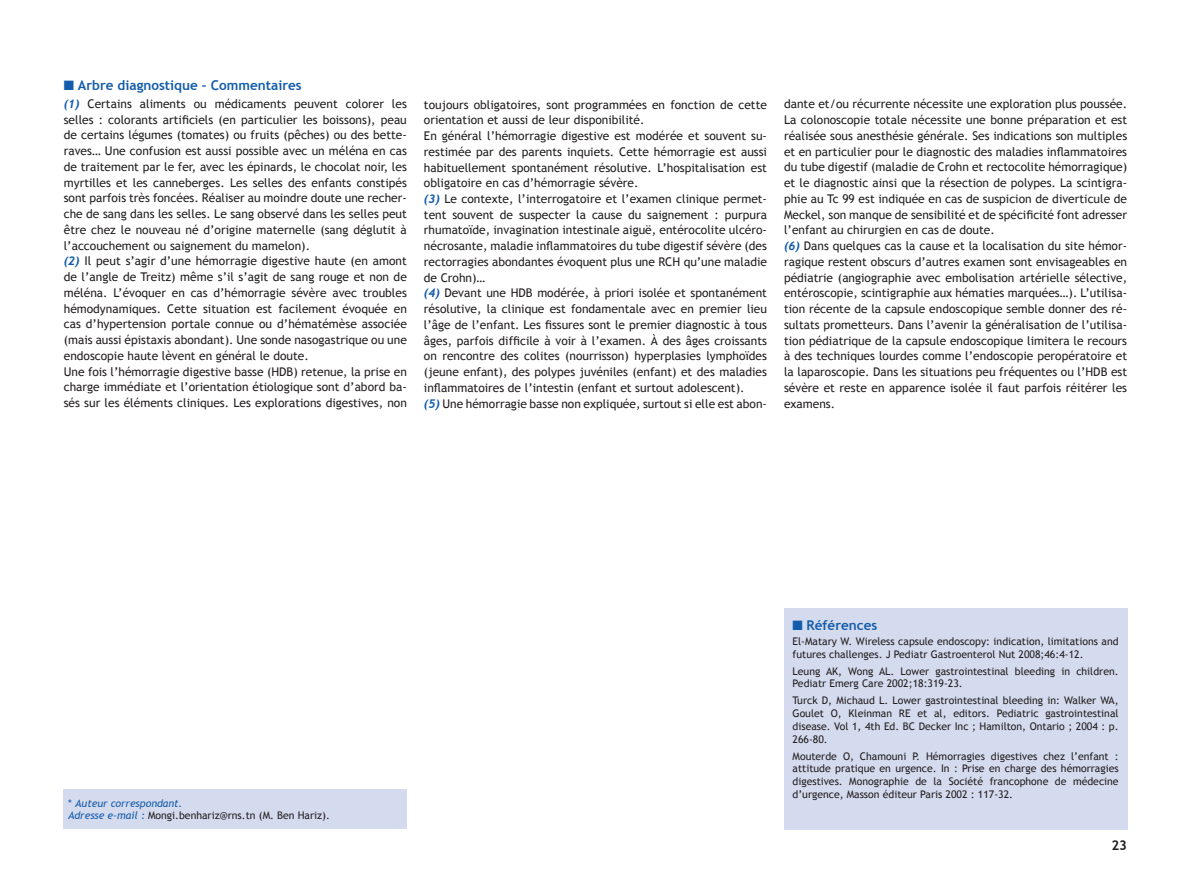
<style>
.page{position:relative;width:1191px;height:893px;background:#fff}
.page>*{position:absolute;margin:0;border:0;box-sizing:border-box;transform-origin:0 0}
.t1{font:700 13.5px "Trebuchet MS";color:#135cab}
.t2{font:700 13.5px "Trebuchet MS";color:#231f20}
.t3{font:12px/15.8px "Trebuchet MS";color:#231f20}
.t4{font:10.5px/12.8px "Trebuchet MS";color:#231f20}
.t5{font:italic 10.5px/12px "Trebuchet MS";color:#135cab}
.s1{font-family:"Trebuchet";font-weight:700;font-style:italic;color:#135cab}
.s2{font-style:normal}
.s3{font-style:normal;color:#231f20}
</style>
<div class="page">
<div style="left:64px;top:789px;width:343px;height:40px;background:#d5dbee"></div>
<div style="left:784px;top:608px;width:343px;height:221px;background:#d5dbee"></div>
<p class="t1" style="left:64px;top:77px;width:239px">■ Arbre diagnostique – Commentaires</p>
<p class="t3" style="left:64px;top:96px;width:344px"><span class="s1">(1)</span> Certains aliments ou médicaments peuvent colorer les selles : colorants artificiels (en particulier les boissons), peau de certains légumes (tomates) ou fruits (pêches) ou des bette&shy;raves… Une confusion est aussi possible avec un méléna en cas de traitement par le fer, avec les épinards, le chocolat noir, les myrtilles et les canneberges. Les selles des enfants constipés sont parfois très foncées. Réaliser au moindre doute une recher&shy;che de sang dans les selles. Le sang observé dans les selles peut être chez le nouveau né d’origine maternelle (sang déglutit à l’accouchement ou saignement du mamelon).<br><span class="s1">(2)</span> Il peut s’agir d’une hémorragie digestive haute (en amont de l’angle de Treitz) même s’il s’agit de sang rouge et non de méléna. L’évoquer en cas d’hémorragie sévère avec troubles hémodynamiques. Cette situation est facilement évoquée en cas d’hypertension portale connue ou d’hématémèse associée (mais aussi épistaxis abondant). Une sonde nasogastrique ou une endoscopie haute lèvent en général le doute.<br>Une fois l’hémorragie digestive basse (HDB) retenue, la prise en charge immédiate et l’orientation étiologique sont d’abord ba&shy;sés sur les éléments cliniques. Les explorations digestives, non</p>
<p class="t3" style="left:424px;top:97px;width:345px">toujours obligatoires, sont programmées en fonction de cette orientation et aussi de leur disponibilité.<br>En général l’hémorragie digestive est modérée et souvent su&shy;restimée par des parents inquiets. Cette hémorragie est aussi habituellement spontanément résolutive. L’hospitalisation est obligatoire en cas d’hémorragie sévère.<br><span class="s1">(3)</span> Le contexte, l’interrogatoire et l’examen clinique permet&shy;tent souvent de suspecter la cause du saignement : purpura rhumatoïde, invagination intestinale aiguë, entérocolite ulcéro&shy;nécrosante, maladie inflammatoires du tube digestif sévère (des rectorragies abondantes évoquent plus une RCH qu’une maladie de Crohn)…<br><span class="s1">(4)</span> Devant une HDB modérée, à priori isolée et spontanément résolutive, la clinique est fondamentale avec en premier lieu l’âge de l’enfant. Les fissures sont le premier diagnostic à tous âges, parfois difficile à voir à l’examen. À des âges croissants on rencontre des colites (nourrisson) hyperplasies lymphoïdes (jeune enfant), des polypes juvéniles (enfant) et des maladies inflammatoires de l’intestin (enfant et surtout adolescent).<br><span class="s1">(5)</span> Une hémorragie basse non expliquée, surtout si elle est abon-</p>
<p class="t3" style="left:784px;top:96px;width:344px">dante et/ou récurrente nécessite une exploration plus poussée.<br>La colonoscopie totale nécessite une bonne préparation et est réalisée sous anesthésie générale. Ses indications son multiples et en particulier pour le diagnostic des maladies inflammatoires du tube digestif (maladie de Crohn et rectocolite hémorragique) et le diagnostic ainsi que la résection de polypes. La scintigra&shy;phie au Tc 99 est indiquée en cas de suspicion de diverticule de Meckel, son manque de sensibilité et de spécificité font adresser l’enfant au chirurgien en cas de doute.<br><span class="s1">(6)</span> Dans quelques cas la cause et la localisation du site hémor&shy;ragique restent obscurs d’autres examen sont envisageables en pédiatrie (angiographie avec embolisation artérielle sélective, entéroscopie, scintigraphie aux hématies marquées…). L’utilisa&shy;tion récente de la capsule endoscopique semble donner des ré&shy;sultats prometteurs. Dans l’avenir la généralisation de l’utilisa&shy;tion pédiatrique de la capsule endoscopique limitera le recours à des techniques lourdes comme l’endoscopie peropératoire et la laparoscopie. Dans les situations peu fréquentes ou l’HDB est sévère et reste en apparence isolée il faut parfois réitérer les examens.</p>
<p class="t5" style="left:68px;top:797px;width:263px"><span class="s2">*</span> Auteur correspondant.<br>Adresse e-mail : <span class="s3">Mongi.benhariz@rns.tn (M. Ben Hariz).</span></p>
<p class="t1" style="left:792px;top:617px;width:86px">■ Références</p>
<p class="t4" style="left:792px;top:635px;width:327px">El-Matary W. Wireless capsule endoscopy: indication, limitations and futures challenges. J Pediatr Gastroenterol Nut 2008;46:4-12.</p>
<p class="t4" style="left:792px;top:665px;width:327px">Leung AK, Wong AL. Lower gastrointestinal bleeding in children.<br>Pediatr Emerg Care 2002;18:319-23.</p>
<p class="t4" style="left:792px;top:694px;width:327px;text-align:justify">Turck D, Michaud L. Lower gastrointestinal bleeding in: Walker WA, Goulet O, Kleinman RE et al, editors. Pediatric gastrointestinal disease. Vol 1, 4th Ed. BC Decker Inc ; Hamilton, Ontario ; 2004 : p.<br>266-80.</p>
<p class="t4" style="left:792px;top:750px;width:327px;text-align:justify">Mouterde O, Chamouni P. Hémorragies digestives chez l’enfant : attitude pratique en urgence. In : Prise en charge des hémorragies digestives. Monographie de la Société francophone de médecine d’urgence, Masson éditeur Paris 2002 : 117-32.</p>
<p class="t2" style="left:1111px;top:837px;width:17px">23</p>
</div>
